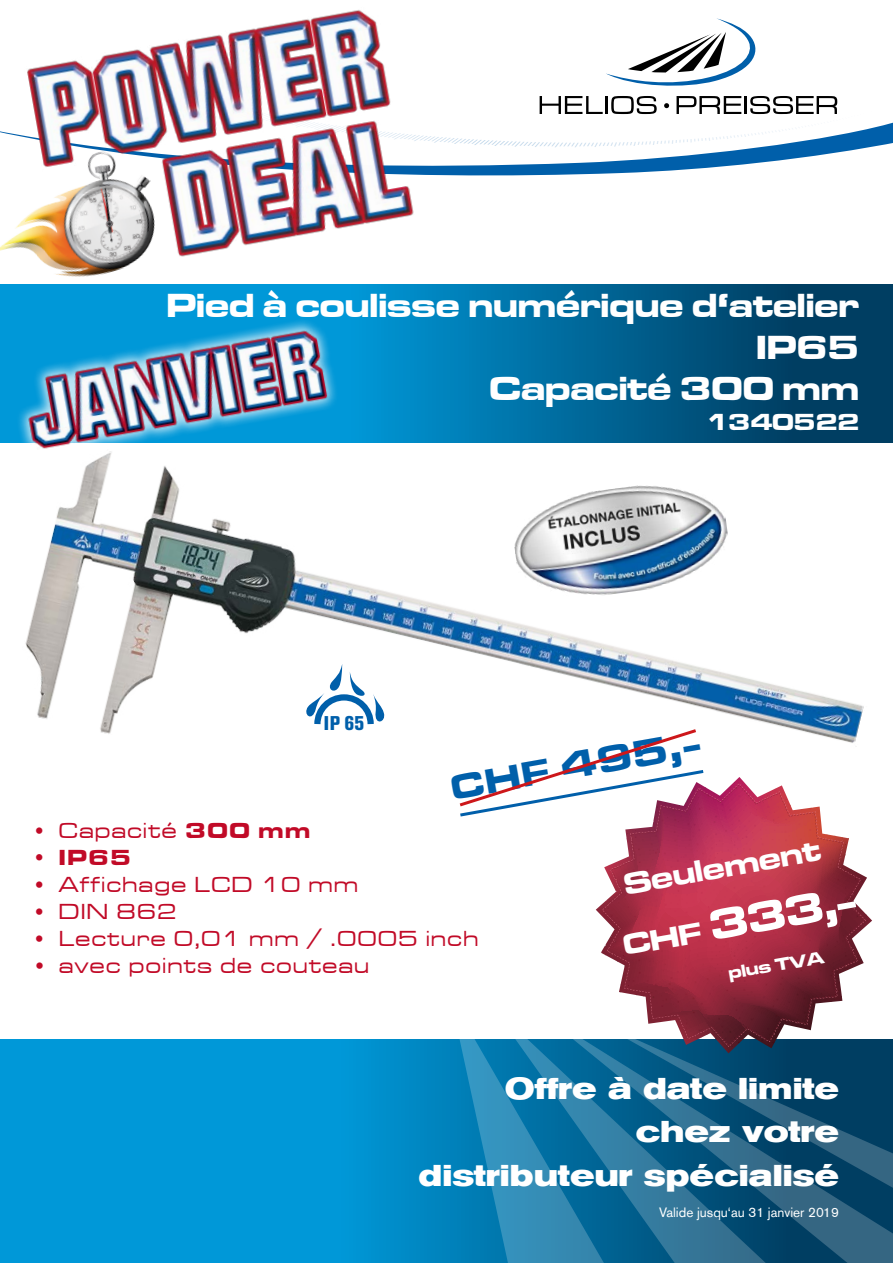
<style>
.page{position:relative;width:893px;height:1263px;background:#fff}
.page>*{position:absolute;margin:0;border:0;box-sizing:border-box;transform-origin:0 0}
.t1{font:43.5px "Microgramma D Bold Exte";color:#fff}
.t2{font:39px "Microgramma D Bold Exte";color:#005faa}
.t3{font:34.5px/41.4px "Microgramma D Bold Exte";color:#fff;text-align:right}
.t4{font:31.5px "Microgramma D Bold Exte";color:#fff}
.t5{font:700 expanded 30px/43.5px "Akzidenz Grotesk Std";color:#fff;text-align:right}
.t6{font:24px "Microgramma D Bold Exte";color:#fff}
.t7{font:22.5px "Microgramma D Medi Exte";letter-spacing:.07em;color:#c10a27}
.t8{font:22.5px "Microgramma D Bold Exte";color:#c10a27}
.t9{font:800 condensed 19.65px "Akzidenz Grotesk Std";color:#005faa}
.t10{font:18px "Microgramma D Bold Exte";color:#fff}
.t11{font:13.5px "Akzidenz Grotesk Std";color:#fff}
.s1{font-size:36px}
.s2{font-family:"Microgramma D Bold Exte"}
.s3{font-size:30px}
</style>
<div class="page">
<img style="left:0;top:284px;width:893px;height:756px">
<svg style="left:0;top:1040px;width:450px;height:223px;background:#0095d5"></svg>
<svg style="left:442px;top:122px;width:451px;height:54px"></svg>
<svg style="left:540px;top:96px;width:63px;height:18px"></svg>
<hr style="left:605px;top:96px;width:3px;height:18px;background:#000">
<svg style="left:611px;top:96px;width:46px;height:18px"></svg>
<svg style="left:664px;top:103px;width:5px;height:5px"></svg>
<svg style="left:677px;top:96px;width:64px;height:18px"></svg>
<hr style="left:744px;top:96px;width:3px;height:18px;background:#000">
<svg style="left:750px;top:96px;width:87px;height:18px"></svg>
<svg style="left:606px;top:18px;width:150px;height:68px"></svg>
<svg style="left:450px;top:1040px;width:41px;height:223px;background:#0b83b8"></svg>
<svg style="left:491px;top:1040px;width:50px;height:223px;background:#2287b5"></svg>
<svg style="left:541px;top:1040px;width:55px;height:223px;background:#1777a4"></svg>
<svg style="left:596px;top:1040px;width:297px;height:223px;background:#14597e"></svg>
<img style="left:27px;top:10px;width:415px;height:290px">
<img style="left:0;top:128px;width:185px;height:180px">
<img style="left:0;top:308px;width:383px;height:161px">
<div style="left:26px;top:812px;width:461px;height:174px;background:#fff"></div>
<img style="left:509px;top:475px;width:225px;height:131px">
<svg style="left:302px;top:664px;width:84px;height:66px"></svg>
<svg style="left:596px;top:777px;width:276px;height:276px"></svg>
<svg style="left:438px;top:719px;width:325px;height:144px"></svg>
<svg style="left:604px;top:785px;width:260px;height:260px"></svg>
<img style="left:621px;top:930px;width:91px;height:6px">
<img style="left:635px;top:839px;width:78px;height:9px">
<img style="left:679px;top:787px;width:35px;height:18px">
<img style="left:714px;top:781px;width:69px;height:14px">
<img style="left:602px;top:862px;width:16px;height:47px">
<img style="left:766px;top:924px;width:85px;height:9px">
<img style="left:772px;top:836px;width:77px;height:5px">
<img style="left:762px;top:808px;width:57px;height:9px">
<img style="left:714px;top:864px;width:45px;height:10px">
<img style="left:857px;top:873px;width:11px;height:88px">
<img style="left:714px;top:974px;width:45px;height:11px">
<img style="left:689px;top:1029px;width:18px;height:8px">
<h3 class="t3" style="left:166px;top:284px;width:694px">Pied à coulisse numérique d‘atelier<br>IP65<br>Capacité 300 mm</h3>
<p class="t6" style="left:707px;top:406px;width:154px">1340522</p>
<p class="t9" style="left:324px;top:712px;width:42px">IP 65</p>
<h2 class="t2" style="left:447px;top:761px;width:253px;rotate:-10deg"><span class="s1">CHF</span> 495,-</h2>
<p class="t7" style="left:32px;top:816px;width:280px">• Capacité <span class="s2">300 mm</span></p>
<p class="t8" style="left:32px;top:842px;width:100px">• IP65</p>
<p class="t7" style="left:32px;top:870px;width:327px">• Affichage LCD 10 mm</p>
<p class="t7" style="left:32px;top:897px;width:146px">• DIN 862</p>
<p class="t7" style="left:32px;top:924px;width:448px">• Lecture 0,01 mm / .0005 inch</p>
<p class="t7" style="left:32px;top:951px;width:338px">• avec points de couteau</p>
<h3 class="t4" style="left:620px;top:863px;width:201px;rotate:-10deg">Seulement</h3>
<h1 class="t1" style="left:617px;top:912px;width:238px;rotate:-10deg"><span class="s3">CHF</span> 333,-</h1>
<p class="t10" style="left:726px;top:961px;width:99px;rotate:-10deg">plus TVA</p>
<h3 class="t5" style="left:419px;top:1067px;width:422px">Offre à date limite chez votre distributeur spécialisé</h3>
<p class="t11" style="left:659px;top:1204px;width:181px">Valide jusqu‘au 31 janvier 2019</p>
</div>
